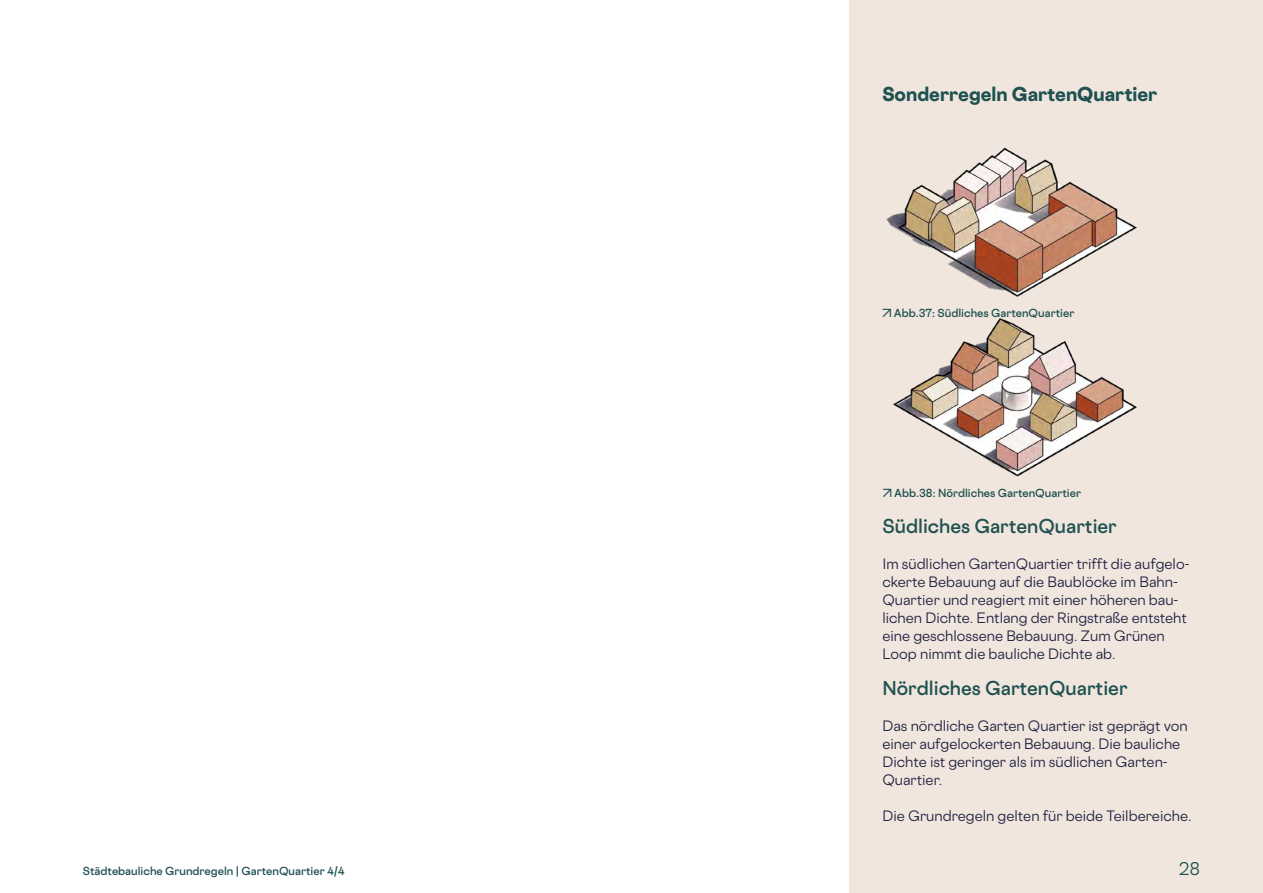
<style>
.page{position:relative;width:1263px;height:893px;background:#fff}
.page>*{position:absolute;margin:0;border:0;box-sizing:border-box;transform-origin:0 0}
.t1{font:600 18px "Cosmica";color:#1f5151}
.t2{font:800 18px "Cosmica";color:#1f5151}
.t3{font:16.5px "Cosmica";color:#1f5151}
.t4{font:13.5px/18px "Cosmica";color:#212244}
.t5{font:600 10.5px "Cosmica";color:#1f5151}
</style>
<div class="page">
<div style="left:850px;top:0;width:413px;height:893px;background:#f0e6dd"></div>
<img style="left:886px;top:147px;width:251px;height:150px">
<img style="left:893px;top:318px;width:244px;height:159px">
<p class="t5" style="left:83px;top:864px;width:263px">Städtebauliche Grundregeln | GartenQuartier 4/4</p>
<h1 class="t2" style="left:882px;top:82px;width:276px">Sonderregeln GartenQuartier</h1>
<p class="t5" style="left:882px;top:306px;width:193px">↗ Abb.37: Südliches GartenQuartier</p>
<p class="t5" style="left:883px;top:486px;width:200px">↗ Abb.38: Nördliches GartenQuartier</p>
<h1 class="t1" style="left:882px;top:515px;width:236px">Südliches GartenQuartier</h1>
<p class="t4" style="left:882px;top:555px;width:309px">Im südlichen GartenQuartier trifft die aufgelo&shy;ckerte Bebauung auf die Baublöcke im Bahn-Quartier und reagiert mit einer höheren bau&shy;lichen Dichte. Entlang der Ringstraße entsteht eine geschlossene Bebauung. Zum Grünen Loop nimmt die bauliche Dichte ab.</p>
<h1 class="t1" style="left:882px;top:677px;width:247px">Nördliches GartenQuartier</h1>
<p class="t4" style="left:882px;top:717px;width:307px">Das nördliche Garten Quartier ist geprägt von einer aufgelockerten Bebauung. Die bauliche Dichte ist geringer als im südlichen Garten-Quartier.</p>
<p class="t4" style="left:882px;top:807px;width:311px">Die Grundregeln gelten für beide Teilbereiche.</p>
<p class="t3" style="left:1179px;top:858px;width:23px">28</p>
</div>
